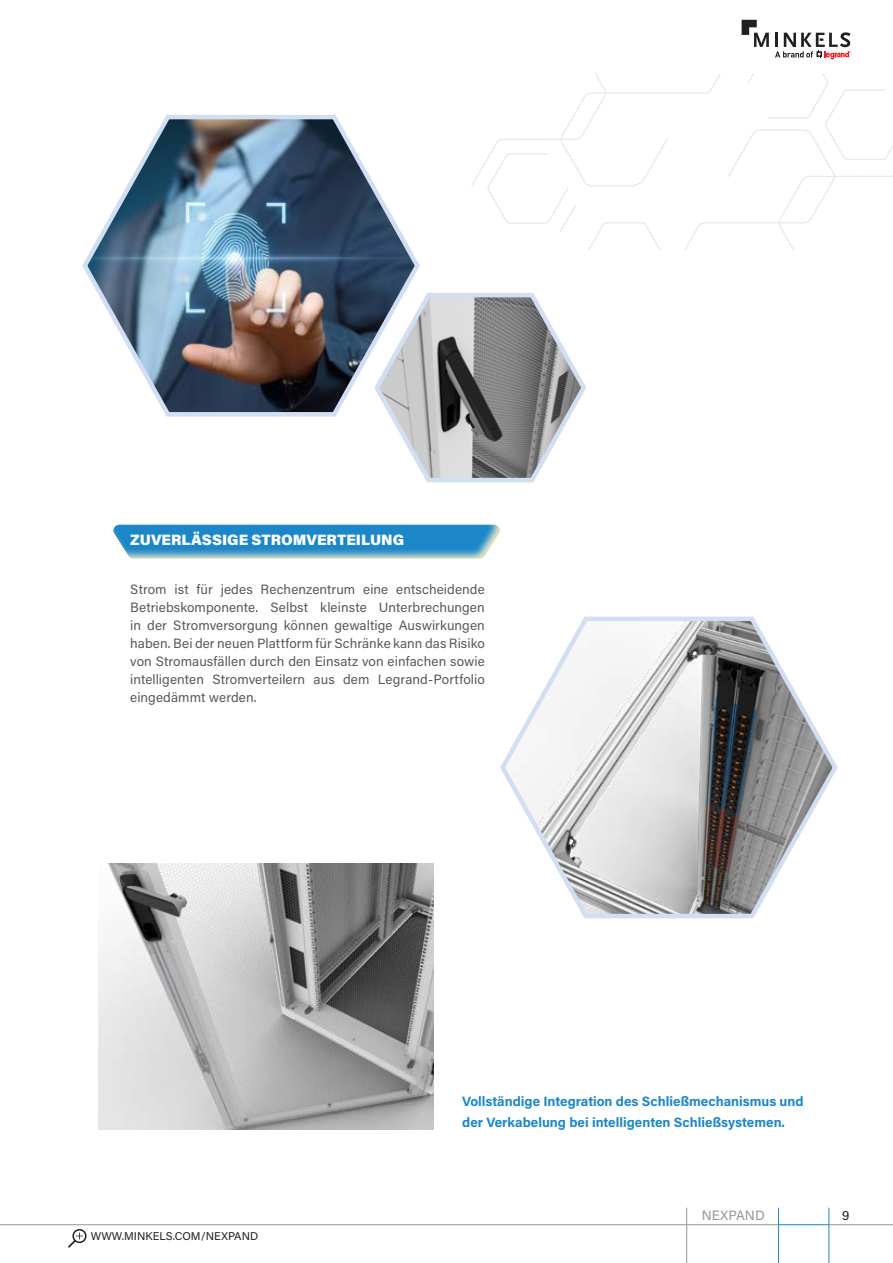
<style>
.page{position:relative;width:893px;height:1263px;background:#fff}
.page>*{position:absolute;margin:0;border:0;box-sizing:border-box;transform-origin:0 0}
.t1{font:900 15px "Acumin Pro";color:#fff}
.t2{font:13.5px/18px "Acumin Pro";letter-spacing:.005em;color:#58595b;text-align:justify}
.t3{font:700 13.5px/20.9px "Acumin Pro";color:#1c87c8}
.t4{font:13.5px "Acumin Pro";letter-spacing:.005em;color:#949698}
.t5{font:13.5px "Acumin Pro";color:#231f20}
.t6{font:11.25px "Acumin Pro";letter-spacing:.005em;color:#231f20}
</style>
<div class="page">
<hr style="left:0;top:1224px;width:779px;height:1px;background:#949698">
<hr style="left:778px;top:1224px;width:51px;height:1px;background:#1c87c8">
<hr style="left:829px;top:1224px;width:64px;height:1px;background:#949698">
<hr style="left:686px;top:1208px;width:1px;height:55px;background:#949698">
<hr style="left:828px;top:1208px;width:1px;height:55px;background:#1c87c8">
<div style="left:72px;top:1229px;width:15px;height:14px;border:2px solid #231f20;border-radius:50%"></div>
<svg style="left:68px;top:1232px;width:15px;height:16px"></svg>
<hr style="left:778px;top:1208px;width:1px;height:55px;background:#1c87c8">
<svg style="left:742px;top:20px;width:27px;height:27px"></svg>
<svg style="left:775px;top:32px;width:76px;height:27px"></svg>
<svg style="left:471px;top:73px;width:422px;height:177px"></svg>
<svg style="left:113px;top:524px;width:387px;height:35px;background:#439aca"></svg>
<svg style="left:500px;top:616px;width:338px;height:303px"></svg>
<svg style="left:392px;top:293px;width:194px;height:190px"></svg>
<img style="left:98px;top:863px;width:335px;height:267px">
<img style="left:82px;top:115px;width:340px;height:304px">
<p class="t1" style="left:130px;top:529px;width:276px">ZUVERLÄSSIGE STROMVERTEILUNG</p>
<p class="t2" style="left:130px;top:580px;width:356px">Strom ist für jedes Rechenzentrum eine entscheidende Betriebskomponente. Selbst kleinste Unterbrechungen in der Stromversorgung können gewaltige Auswirkungen haben. Bei der neuen Plattform für Schränke kann das Risiko von Stromausfällen durch den Einsatz von einfachen sowie intelligenten Stromverteilern aus dem Legrand-Portfolio eingedämmt werden.</p>
<p class="t3" style="left:462px;top:1090px;width:343px">Vollständige Integration des Schließmechanismus und der Verkabelung bei intelligenten Schließsystemen.</p>
<p class="t6" style="left:91px;top:1228px;width:169px">WWW.MINKELS.COM/NEXPAND</p>
<p class="t4" style="left:702px;top:1206px;width:64px">NEXPAND</p>
<p class="t5" style="left:842px;top:1206px;width:9px">9</p>
</div>
